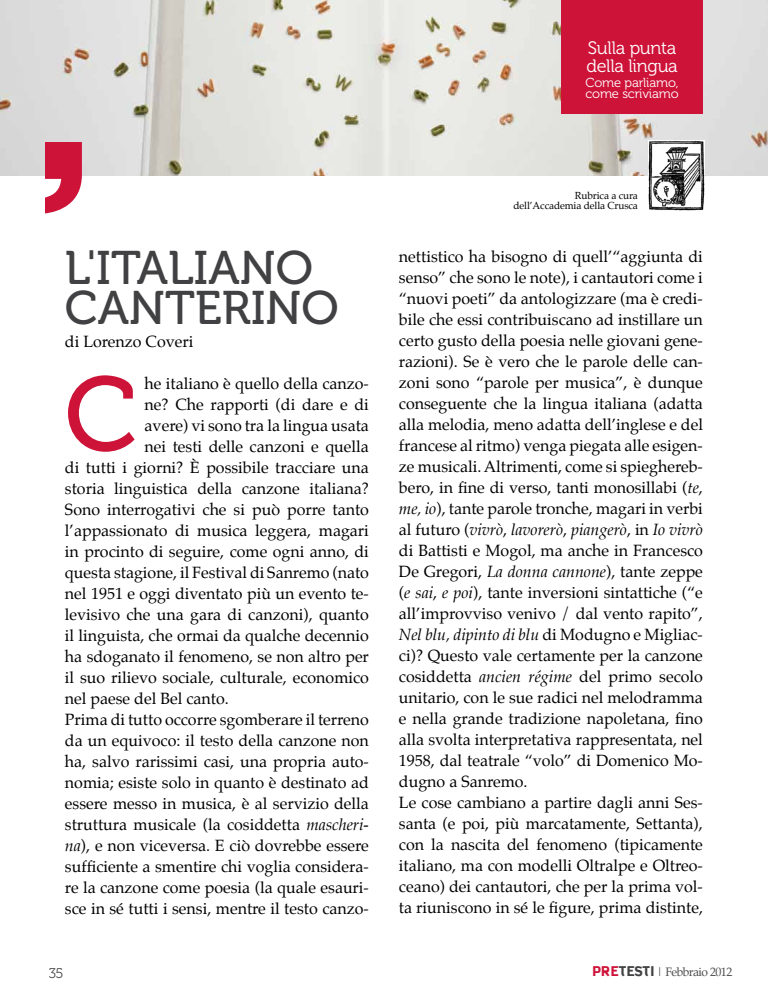
<style>
.page{position:relative;width:768px;height:1004px;background:#fff}
.page>*{position:absolute;margin:0;border:0;box-sizing:border-box;transform-origin:0 0}
.t1{font:104.7px "Museo 500";color:#ce1339}
.t2{font:47px/40px "Museo 500";color:#414042}
.t3{font:18px/18px "Museo 300";letter-spacing:-.015em;color:#fff}
.t4{font:16px/21px "Palatino";color:#000}
.t5{font:14px "Museo 300";color:#4d4d4d}
.t6{font:13px/12px "Museo 300";letter-spacing:-.01em;color:#fff}
.t7{font:12px "Palatino";letter-spacing:-.045em;color:#4d4d4d}
.t8{font:10.1px/10.1px "Palatino";letter-spacing:-.01em;color:#000;text-align:right}
.s1{font-style:italic}
.s2{font-family:"Kautiva Caps";font-weight:700;font-size:19.1px;color:#ce1339}
.s3{font-family:"Kautiva Caps";font-weight:700;font-size:19.1px;color:#414042}
</style>
<div class="page">
<img style="left:0;top:0;width:768px;height:176px">
<div style="left:561px;top:0;width:142px;height:114px;background:#ce1339"></div>
<svg style="left:45px;top:142px;width:37px;height:71px"></svg>
<img style="left:648px;top:140px;width:56px;height:71px">
<p class="t3" style="left:586px;top:39px;width:93px">Sulla punta della lingua</p>
<p class="t6" style="left:585px;top:76px;width:95px">Come parliamo, come scriviamo</p>
<h2 class="t2" style="left:65px;top:249px;width:275px">L'ITALIANO<br>CANTERINO</h2>
<p class="t4" style="left:65px;top:331px;width:130px">di Lorenzo Coveri</p>
<p class="t4" style="left:145px;top:373px;width:226px">he italiano è quello della canzo-</p>
<p class="t4" style="left:145px;top:394px;width:226px">ne? Che rapporti (di dare e di</p>
<p class="t4" style="left:145px;top:415px;width:226px">avere) vi sono tra la lingua usata</p>
<p class="t4" style="left:145px;top:436px;width:226px">nei testi delle canzoni e quella</p>
<p class="t4" style="left:65px;top:457px;width:305px">di tutti i giorni? È possibile tracciare una</p>
<p class="t4" style="left:65px;top:478px;width:305px">storia linguistica della canzone italiana?</p>
<p class="t4" style="left:65px;top:499px;width:306px">Sono interrogativi che si può porre tanto</p>
<p class="t4" style="left:65px;top:520px;width:306px">l’appassionato di musica leggera, magari</p>
<p class="t4" style="left:65px;top:541px;width:306px">in procinto di seguire, come ogni anno, di</p>
<p class="t4" style="left:65px;top:562px;width:305px">questa stagione, il Festival di Sanremo (nato</p>
<p class="t4" style="left:65px;top:583px;width:306px">nel 1951 e oggi diventato più un evento te-</p>
<p class="t4" style="left:65px;top:604px;width:305px">levisivo che una gara di canzoni), quanto</p>
<p class="t4" style="left:65px;top:625px;width:306px">il linguista, che ormai da qualche decennio</p>
<p class="t4" style="left:65px;top:646px;width:306px">ha sdoganato il fenomeno, se non altro per</p>
<p class="t4" style="left:65px;top:667px;width:306px">il suo rilievo sociale, culturale, economico</p>
<p class="t4" style="left:65px;top:688px;width:165px">nel paese del Bel canto.</p>
<p class="t4" style="left:65px;top:709px;width:306px">Prima di tutto occorre sgomberare il terreno</p>
<p class="t4" style="left:65px;top:730px;width:305px">da un equivoco: il testo della canzone non</p>
<p class="t4" style="left:65px;top:751px;width:306px">ha, salvo rarissimi casi, una propria auto-</p>
<p class="t4" style="left:65px;top:772px;width:305px">nomia; esiste solo in quanto è destinato ad</p>
<p class="t4" style="left:65px;top:793px;width:305px">essere messo in musica, è al servizio della</p>
<p class="t4" style="left:65px;top:814px;width:306px">struttura musicale (la cosiddetta <span class="s1">mascheri-</span></p>
<p class="t4" style="left:65px;top:835px;width:306px"><span class="s1">na</span>), e non viceversa. E ciò dovrebbe essere</p>
<p class="t4" style="left:65px;top:856px;width:306px">sufficiente a smentire chi voglia considera-</p>
<p class="t4" style="left:65px;top:877px;width:306px">re la canzone come poesia (la quale esauri-</p>
<p class="t4" style="left:65px;top:898px;width:305px">sce in sé tutti i sensi, mentre il testo canzo-</p>
<h1 class="t1" style="left:64px;top:357px;width:75px">C</h1>
<p class="t8" style="left:513px;top:191px;width:126px">Rubrica a cura dell’Accademia della Crusca</p>
<p class="t4" style="left:399px;top:246px;width:306px">nettistico ha bisogno di quell’“aggiunta di senso” che sono le note), i cantautori come i “nuovi poeti” da antologizzare (ma è credi&shy;bile che essi contribuiscano ad instillare un certo gusto della poesia nelle giovani gene&shy;razioni). Se è vero che le parole delle can&shy;zoni sono “parole per musica”, è dunque conseguente che la lingua italiana (adatta alla melodia, meno adatta dell’inglese e del francese al ritmo) venga piegata alle esigen&shy;ze musicali. Altrimenti, come si spieghereb&shy;bero, in fine di verso, tanti monosillabi (<span class="s1">te</span>, <span class="s1">me, io</span>), tante parole tronche, magari in verbi al futuro (<span class="s1">vivrò</span>, <span class="s1">lavorerò</span>, <span class="s1">piangerò</span>, in <span class="s1">Io vivrò </span>di Battisti e Mogol, ma anche in Francesco De Gregori, <span class="s1">La donna cannone</span>), tante zeppe (<span class="s1">e sai</span>, <span class="s1">e poi</span>), tante inversioni sintattiche (“e all’improvviso venivo / dal vento rapito”, <span class="s1">Nel blu, dipinto di blu</span> di Modugno e Migliac&shy;ci)? Questo vale certamente per la canzone cosiddetta <span class="s1">ancien régime</span> del primo secolo unitario, con le sue radici nel melodramma e nella grande tradizione napoletana, fino alla svolta interpretativa rappresentata, nel 1958, dal teatrale “volo” di Domenico Mo&shy;dugno a Sanremo.<br>Le cose cambiano a partire dagli anni Ses&shy;santa (e poi, più marcatamente, Settanta), con la nascita del fenomeno (tipicamente italiano, ma con modelli Oltralpe e Oltreo&shy;ceano) dei cantautori, che per la prima vol&shy;ta riuniscono in sé le figure, prima distinte,</p>
<p class="t5" style="left:49px;top:965px;width:16px">35</p>
<p class="t7" style="left:592px;top:962px;width:142px"><span class="s2">pre</span><span class="s3">testi</span> | Febbraio 2012</p>
</div>
